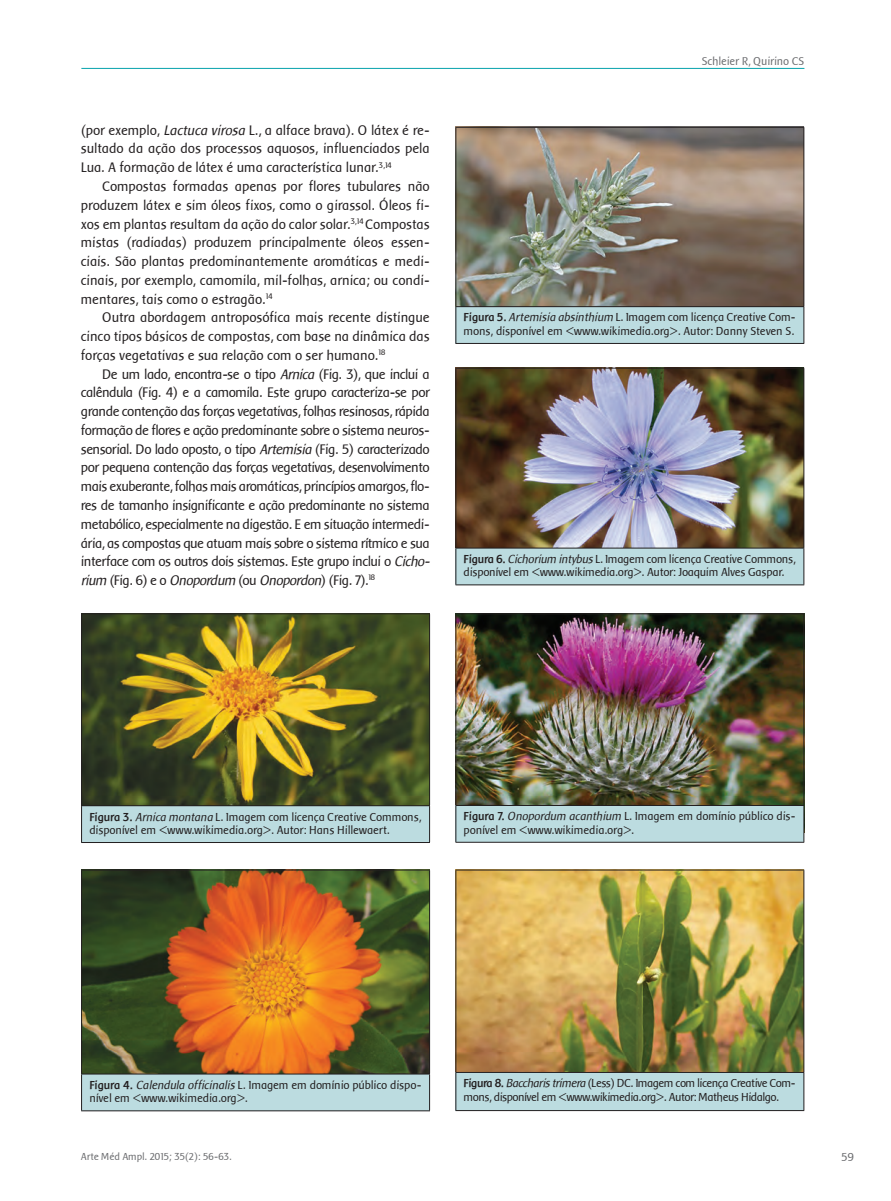
<style>
.page{position:relative;width:891px;height:1201px;background:#fff}
.page>*{position:absolute;margin:0;border:0;box-sizing:border-box;transform-origin:0 0}
.t1{font:14.25px/18.8px "Baar Sophia";color:#231f20;text-align:justify}
.t2{font:12px/13.5px "Baar Sophia";color:#231f20}
.t3{font:12px/13.5px "Baar Sophia";letter-spacing:-.03em;color:#231f20}
.t4{font:12px "Baar Sophia";color:#6c6d70}
.t5{font:11.7px "Baar Sophia";color:#6c6d70}
.t6{font:10.5px "Baar Sophia";color:#6c6d70}
.s1{font-style:italic}
.s2{font-weight:700}
</style>
<div class="page">
<img style="left:82px;top:614px;width:347px;height:191px">
<img style="left:456px;top:614px;width:347px;height:191px">
<img style="left:456px;top:128px;width:347px;height:178px">
<img style="left:82px;top:870px;width:347px;height:203px">
<img style="left:456px;top:870px;width:347px;height:201px">
<img style="left:456px;top:369px;width:347px;height:178px">
<div style="left:82px;top:805px;width:347px;height:37px;background:#bcdce0"></div>
<hr style="left:81px;top:613px;width:349px;height:1px;background:#231f20">
<hr style="left:81px;top:614px;width:1px;height:191px;background:#231f20">
<hr style="left:429px;top:614px;width:1px;height:191px;background:#231f20">
<hr style="left:81px;top:806px;width:1px;height:36px;background:#231f20">
<hr style="left:81px;top:805px;width:349px;height:1px;background:#231f20">
<hr style="left:429px;top:806px;width:1px;height:36px;background:#231f20">
<hr style="left:81px;top:842px;width:349px;height:1px;background:#231f20">
<div style="left:456px;top:805px;width:348px;height:37px;background:#bcdce0"></div>
<hr style="left:455px;top:613px;width:349px;height:1px;background:#231f20">
<hr style="left:455px;top:614px;width:1px;height:191px;background:#231f20">
<hr style="left:803px;top:614px;width:1px;height:191px;background:#231f20">
<hr style="left:455px;top:805px;width:1px;height:36px;background:#231f20">
<hr style="left:455px;top:805px;width:349px;height:1px;background:#231f20">
<hr style="left:803px;top:805px;width:1px;height:36px;background:#231f20">
<hr style="left:455px;top:841px;width:349px;height:1px;background:#231f20">
<div style="left:456px;top:306px;width:348px;height:37px;background:#bcdce0"></div>
<hr style="left:455px;top:127px;width:349px;height:1px;background:#231f20">
<hr style="left:455px;top:128px;width:1px;height:178px;background:#231f20">
<hr style="left:803px;top:128px;width:1px;height:178px;background:#231f20">
<hr style="left:455px;top:307px;width:1px;height:36px;background:#231f20">
<hr style="left:455px;top:306px;width:349px;height:1px;background:#231f20">
<hr style="left:803px;top:307px;width:1px;height:36px;background:#231f20">
<hr style="left:455px;top:343px;width:349px;height:1px;background:#231f20">
<div style="left:82px;top:1073px;width:347px;height:37px;background:#bcdce0"></div>
<hr style="left:81px;top:869px;width:349px;height:1px;background:#231f20">
<hr style="left:81px;top:870px;width:1px;height:203px;background:#231f20">
<hr style="left:429px;top:870px;width:1px;height:203px;background:#231f20">
<hr style="left:81px;top:1074px;width:1px;height:36px;background:#231f20">
<hr style="left:81px;top:1073px;width:349px;height:1px;background:#231f20">
<hr style="left:429px;top:1074px;width:1px;height:36px;background:#231f20">
<hr style="left:81px;top:1110px;width:349px;height:1px;background:#231f20">
<div style="left:456px;top:1072px;width:348px;height:38px;background:#bcdce0"></div>
<hr style="left:455px;top:869px;width:349px;height:1px;background:#231f20">
<hr style="left:455px;top:870px;width:1px;height:201px;background:#231f20">
<hr style="left:803px;top:870px;width:1px;height:201px;background:#231f20">
<hr style="left:455px;top:1072px;width:1px;height:38px;background:#231f20">
<hr style="left:455px;top:1071px;width:349px;height:1px;background:#231f20">
<hr style="left:803px;top:1072px;width:1px;height:38px;background:#231f20">
<hr style="left:455px;top:1110px;width:349px;height:1px;background:#231f20">
<div style="left:456px;top:548px;width:348px;height:37px;background:#bcdce0"></div>
<hr style="left:455px;top:368px;width:349px;height:1px;background:#231f20">
<hr style="left:455px;top:368px;width:1px;height:179px;background:#231f20">
<hr style="left:803px;top:368px;width:1px;height:179px;background:#231f20">
<hr style="left:455px;top:548px;width:1px;height:36px;background:#231f20">
<hr style="left:455px;top:547px;width:349px;height:1px;background:#231f20">
<hr style="left:803px;top:548px;width:1px;height:36px;background:#231f20">
<hr style="left:455px;top:584px;width:349px;height:1px;background:#231f20">
<hr style="left:81px;top:68px;width:723px;height:1px;background:#06a3ac">
<p class="t1" style="left:81px;top:121px;width:350px">(por exemplo, <span class="s1">Lactuca virosa</span> L., a alface brava). O látex é re&shy;sultado da ação dos processos aquosos, influenciados pela Lua. A formação de látex é uma característica lunar.<sup>3,14</sup></p>
<p class="t1" style="left:81px;top:177px;width:350px;text-indent:21px">Compostas formadas apenas por flores tubulares não produzem látex e sim óleos fixos, como o girassol. Óleos fi&shy;xos em plantas resultam da ação do calor solar.<sup>3,14</sup> Compostas mistas (radiadas) produzem principalmente óleos essen&shy;ciais. São plantas predominantemente aromáticas e medi&shy;cinais, por exemplo, camomila, mil-folhas, arnica; ou condi&shy;mentares, tais como o estragão.<sup>14</sup></p>
<p class="t1" style="left:81px;top:308px;width:350px;text-indent:21px">Outra abordagem antroposófica mais recente distingue cinco tipos básicos de compostas, com base na dinâmica das forças vegetativas e sua relação com o ser humano.<sup>18</sup></p>
<p class="t1" style="left:81px;top:364px;width:350px;text-indent:21px">De um lado, encontra-se o tipo <span class="s1">Arnica</span> (Fig. 3), que inclui a calêndula (Fig. 4) e a camomila. Este grupo caracteriza-se por grande contenção das forças vegetativas, folhas resinosas, rápida formação de flores e ação predominante sobre o sistema neuros&shy;sensorial. Do lado oposto, o tipo <span class="s1">Artemisia</span> (Fig. 5) caracterizado por pequena contenção das forças vegetativas, desenvolvimento mais exuberante, folhas mais aromáticas, princípios amargos, flo&shy;res de tamanho insignificante e ação predominante no sistema metabólico, especialmente na digestão. E em situação intermedi&shy;ária, as compostas que atuam mais sobre o sistema rítmico e sua interface com os outros dois sistemas. Este grupo inclui o <span class="s1">Cicho&shy;rium</span> (Fig. 6) e o <span class="s1">Onopordum</span> (ou <span class="s1">Onopordon</span>) (Fig. 7).<sup>18</sup></p>
<p class="t5" style="left:702px;top:55px;width:104px">Schleier R, Quirino CS</p>
<p class="t2" style="left:464px;top:311px;width:333px"><span class="s2">Figura 5.</span> <span class="s1">Artemisia absinthium</span> L. Imagem com licença Creative Com&shy;mons, disponível em &lt;www.wikimedia.org&gt;. Autor: Danny Steven S.</p>
<p class="t2" style="left:464px;top:552px;width:333px"><span class="s2">Figura 6.</span> <span class="s1">Cichorium intybus</span> L. Imagem com licença Creative Commons, disponível em &lt;www.wikimedia.org&gt;. Autor: Joaquim Alves Gaspar.</p>
<p class="t2" style="left:90px;top:809px;width:333px"><span class="s2">Figura 3.</span> <span class="s1">Arnica montana</span> L. Imagem com licença Creative Commons, disponível em &lt;www.wikimedia.org&gt;. Autor: Hans Hillewaert.</p>
<p class="t2" style="left:464px;top:809px;width:333px"><span class="s2">Figura 7.</span> <span class="s1">Onopordum acanthium</span> L. Imagem em domínio público dis&shy;ponível em &lt;www.wikimedia.org&gt;.</p>
<p class="t2" style="left:90px;top:1078px;width:333px"><span class="s2">Figura 4.</span> <span class="s1">Calendula officinalis</span> L. Imagem em domínio público dispo&shy;nível em &lt;www.wikimedia.org&gt;.</p>
<p class="t3" style="left:464px;top:1076px;width:333px"><span class="s2">Figura 8.</span> <span class="s1">Baccharis trimera</span> (Less) DC. Imagem com licença Creative Com&shy;mons, disponível em &lt;www.wikimedia.org&gt;. Autor: Matheus Hidalgo.</p>
<p class="t6" style="left:81px;top:1151px;width:152px">Arte Méd Ampl. 2015; 35(2): 56-63.</p>
<p class="t4" style="left:841px;top:1149px;width:14px">59</p>
</div>
